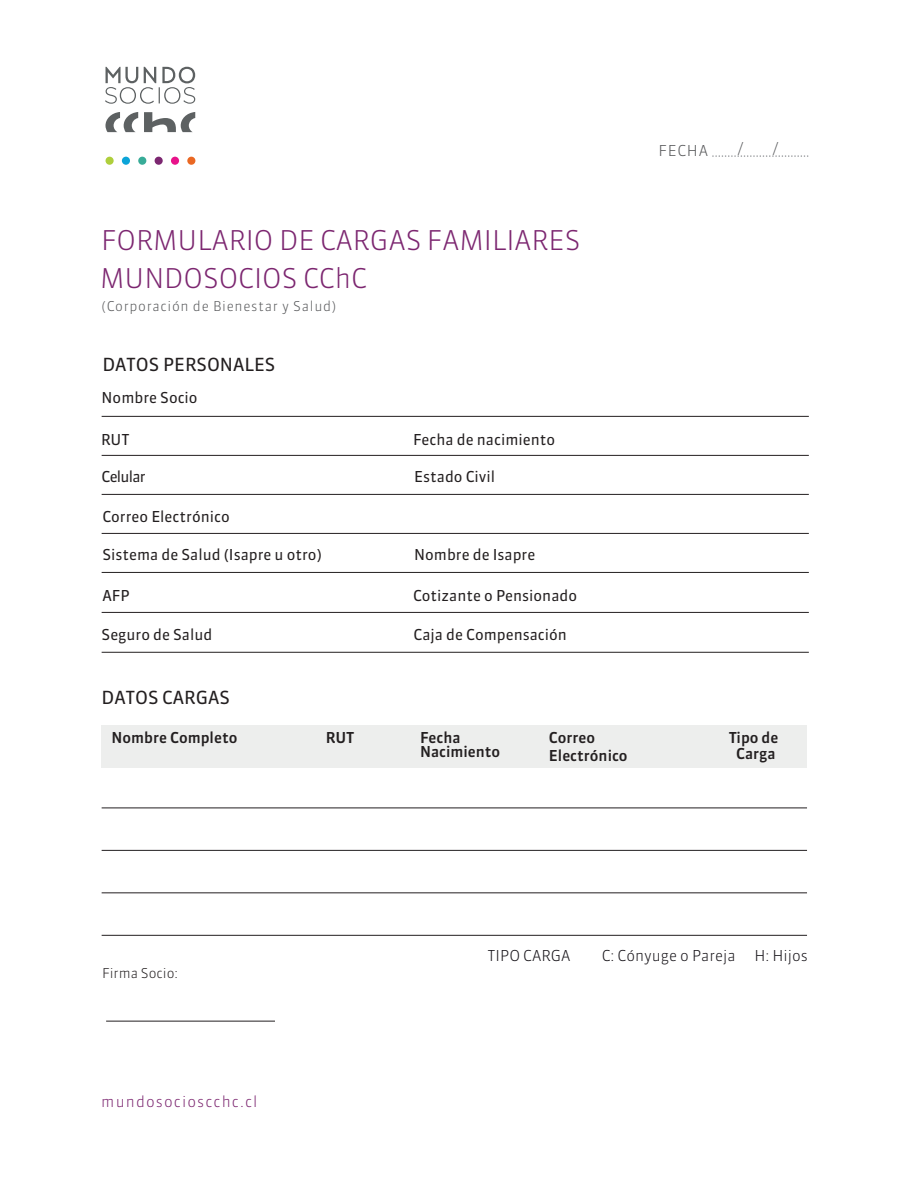
<style>
.page{position:relative;width:918px;height:1188px;background:#fff}
.page>*{position:absolute;margin:0;border:0;box-sizing:border-box;transform-origin:0 0}
.t1{font:300 27.15px "Sanuk";color:#7c2670}
.t2{font:18px "Sanuk";color:#231f20}
.t3{font:15px "Sanuk";color:#231f20}
.t4{font:500 15px/14.7px "Sanuk";color:#231f20}
.t5{font:300 15px "Sanuk";color:#171419}
.t6{font:300 15px "Sanuk";letter-spacing:.075em;color:#7c2670}
.t7{font:300 15px "Sanuk";letter-spacing:.05em;color:#57585a}
.t8{font:15px "Sanuk";letter-spacing:-.05em;color:#231f20}
.t9{font:300 13.5px "Sanuk";letter-spacing:.05em;color:#57585a}
.t10{font:300 13.5px "Sanuk";color:#231f20}
</style>
<div class="page">
<svg style="left:713px;top:155px;width:96px;height:2px"></svg>
<svg style="left:144px;top:112px;width:51px;height:20px"></svg>
<svg style="left:105px;top:112px;width:33px;height:20px"></svg>
<svg style="left:105px;top:67px;width:90px;height:37px"></svg>
<div style="left:106px;top:157px;width:8px;height:8px;background:#afcf3c;border-radius:50%"></div>
<div style="left:122px;top:157px;width:8px;height:8px;background:#0ca4d8;border-radius:50%"></div>
<div style="left:138px;top:157px;width:8px;height:8px;background:#38ac98;border-radius:50%"></div>
<div style="left:155px;top:157px;width:8px;height:8px;background:#7c2771;border-radius:50%"></div>
<div style="left:171px;top:157px;width:8px;height:8px;background:#e8138a;border-radius:50%"></div>
<div style="left:187px;top:157px;width:8px;height:8px;background:#ea6823;border-radius:50%"></div>
<div style="left:102px;top:725px;width:705px;height:42px;background:#edeeed"></div>
<hr style="left:102px;top:416px;width:707px;height:1px;background:#231f20">
<hr style="left:102px;top:455px;width:707px;height:1px;background:#231f20">
<hr style="left:102px;top:494px;width:707px;height:1px;background:#231f20">
<hr style="left:102px;top:533px;width:707px;height:1px;background:#231f20">
<hr style="left:102px;top:612px;width:707px;height:1px;background:#231f20">
<hr style="left:102px;top:572px;width:707px;height:1px;background:#231f20">
<hr style="left:102px;top:652px;width:707px;height:1px;background:#231f20">
<hr style="left:102px;top:808px;width:705px;height:1px;background:#231f20">
<hr style="left:102px;top:935px;width:705px;height:1px;background:#231f20">
<hr style="left:102px;top:850px;width:705px;height:1px;background:#231f20">
<hr style="left:102px;top:892px;width:705px;height:1px;background:#231f20">
<hr style="left:106px;top:1021px;width:169px;height:1px;background:#231f20">
<h1 class="t1" style="left:101px;top:224px;width:481px">FORMULARIO DE CARGAS FAMILIARES</h1>
<h1 class="t1" style="left:100px;top:261px;width:269px">MUNDOSOCIOS CChC</h1>
<p class="t9" style="left:102px;top:297px;width:236px">(Corporación de Bienestar y Salud)</p>
<p class="t2" style="left:102px;top:353px;width:174px">DATOS PERSONALES</p>
<p class="t3" style="left:102px;top:389px;width:98px">Nombre Socio</p>
<p class="t3" style="left:101px;top:431px;width:30px">RUT</p>
<p class="t3" style="left:413px;top:431px;width:144px">Fecha de nacimiento</p>
<p class="t8" style="left:102px;top:467px;width:46px">Celular</p>
<p class="t3" style="left:414px;top:467px;width:83px">Estado Civil</p>
<p class="t3" style="left:102px;top:507px;width:129px">Correo Electrónico</p>
<p class="t3" style="left:102px;top:546px;width:221px">Sistema de Salud (Isapre u otro)</p>
<p class="t3" style="left:414px;top:546px;width:123px">Nombre de Isapre</p>
<p class="t3" style="left:413px;top:587px;width:166px">Cotizante o Pensionado</p>
<p class="t3" style="left:414px;top:625px;width:155px">Caja de Compensación</p>
<p class="t3" style="left:102px;top:587px;width:29px">AFP</p>
<p class="t3" style="left:102px;top:625px;width:112px">Seguro de Salud</p>
<p class="t2" style="left:102px;top:686px;width:130px">DATOS CARGAS</p>
<p class="t7" style="left:658px;top:142px;width:51px">FECHA</p>
<p class="t7" style="left:738px;top:139px;width:6px">/</p>
<p class="t7" style="left:773px;top:139px;width:6px">/</p>
<p class="t4" style="left:112px;top:730px;width:127px">Nombre Completo</p>
<p class="t4" style="left:420px;top:730px;width:82px">Fecha<br>Nacimiento</p>
<p class="t4" style="left:549px;top:728px;width:80px;line-height:18px">Correo<br>Electrónico</p>
<p class="t4" style="left:729px;top:729px;width:51px;line-height:16.5px;text-align:center">Tipo de<br>Carga</p>
<p class="t4" style="left:326px;top:730px;width:30px">RUT</p>
<p class="t10" style="left:102px;top:965px;width:77px">Firma Socio:</p>
<p class="t6" style="left:101px;top:1092px;width:158px">mundosocioscchc.cl</p>
<p class="t5" style="left:487px;top:946px;width:85px">TIPO CARGA</p>
<p class="t5" style="left:602px;top:946px;width:207px">C: Cónyuge o Pareja H: Hijos</p>
</div>
